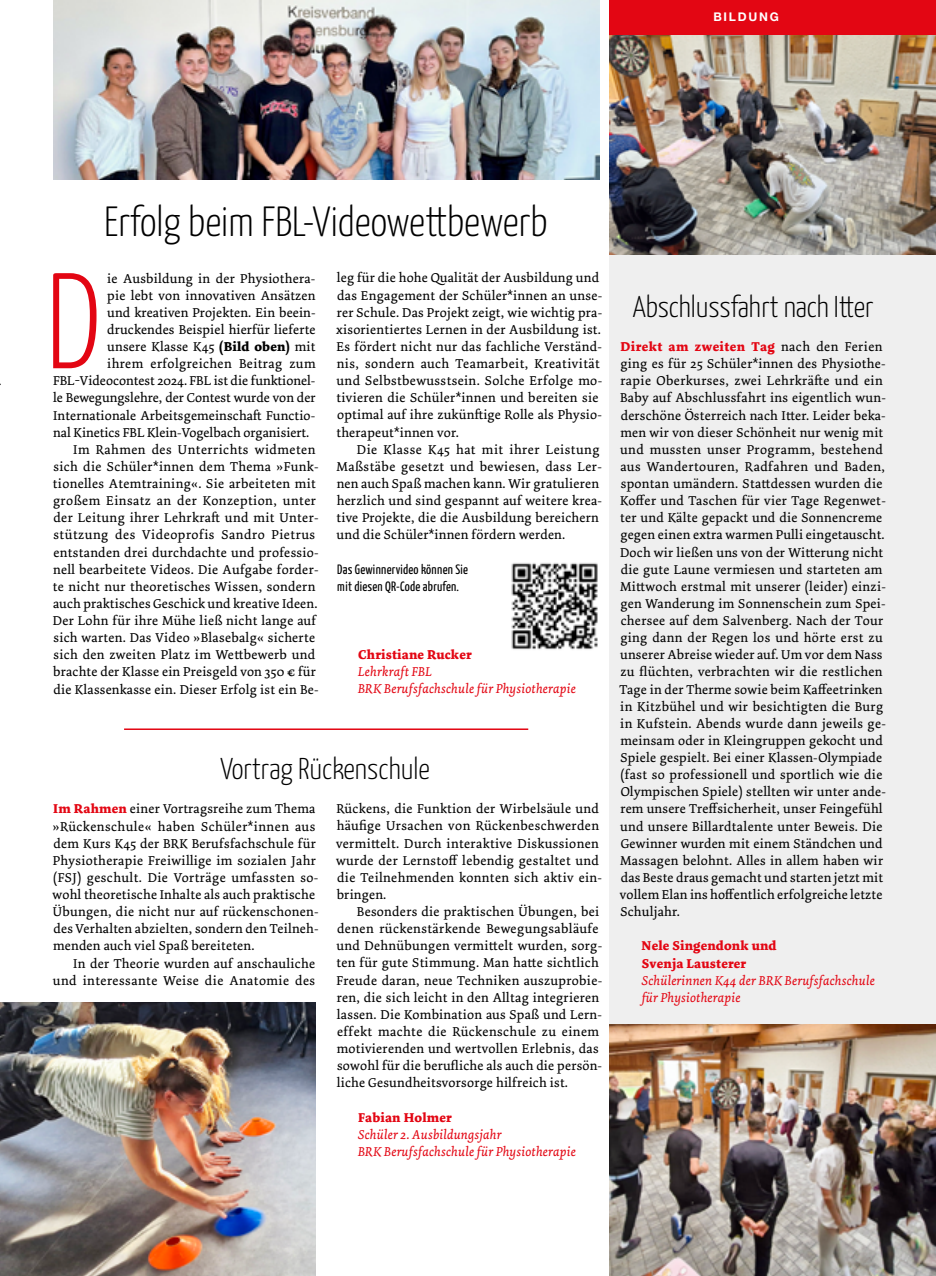
<style>
.page{position:relative;width:936px;height:1276px;background:#fff}
.page>*{position:absolute;margin:0;border:0;box-sizing:border-box;transform-origin:0 0}
.t1{font:300 135.75px "Yanone Kaffeesatz";color:#e30613}
.t2{font:300 42px "Yanone Kaffeesatz";color:#000}
.t3{font:300 30px "Yanone Kaffeesatz";letter-spacing:-.005em;color:#000}
.t4{font:13.5px/17.1px "Dolly Pro";letter-spacing:.02em;color:#000}
.t5{font:italic 13.5px/17.1px "Dolly Pro";letter-spacing:.015em;color:#e30613}
.t6{font:13.5px "Dolly Pro";color:#000}
.t7{font:700 13.5px/17.1px "Dolly Pro";letter-spacing:.015em;color:#e30613}
.t8{font:13.5px/17.1px "Yanone Kaffeesatz";letter-spacing:.015em;color:#000}
.t9{font:13.5px "Dolly Pro";letter-spacing:.04em;color:#000}
.t10{font:700 12px "Helvetica Neue LT Std";letter-spacing:.15em;color:#fff}
.s1{font-weight:700}
.s2{font-weight:700;color:#e30613}
</style>
<div class="page">
<div style="left:609px;top:86px;width:326px;height:1190px;background:#efefef"></div>
<img style="left:609px;top:35px;width:326px;height:220px">
<img style="left:609px;top:1024px;width:326px;height:252px">
<img style="left:511px;top:563px;width:87px;height:87px">
<img style="left:0;top:1002px;width:315px;height:274px">
<img style="left:53px;top:0;width:546px;height:180px">
<hr style="left:124px;top:728px;width:404px;height:2px;background:#e30613">
<div style="left:609px;top:0;width:326px;height:34px;background:#e30613"></div>
<p class="t10" style="left:713px;top:10px;width:67px">BILDUNG</p>
<h2 class="t2" style="left:104px;top:191px;width:445px">Erfolg beim FBL-Videowettbewerb</h2>
<h1 class="t1" style="left:45px;top:224px;width:58px">D</h1>
<p class="t4" style="left:107px;top:270px;width:210px">ie Ausbildung in der Physiothera-</p>
<p class="t4" style="left:107px;top:287px;width:210px">pie lebt von innovativen Ansätzen</p>
<p class="t4" style="left:107px;top:304px;width:210px">und kreativen Projekten. Ein beein-</p>
<p class="t4" style="left:107px;top:321px;width:210px">druckendes Beispiel hierfür lieferte</p>
<p class="t4" style="left:107px;top:338px;width:210px">unsere Klasse K45 <span class="s1">(Bild oben)</span> mit</p>
<p class="t4" style="left:107px;top:355px;width:210px">ihrem erfolgreichen Beitrag zum</p>
<p class="t6" style="left:53px;top:372px;width:264px">FBL-Videocontest 2024. FBL ist die funktionel-</p>
<p class="t6" style="left:53px;top:389px;width:264px">le Bewegungslehre, der Contest wurde von der</p>
<p class="t4" style="left:53px;top:407px;width:264px">Internationale Arbeitsgemeinschaft Functio-</p>
<p class="t6" style="left:53px;top:424px;width:258px">nal Kinetics FBL Klein-Vogelbach organisiert.</p>
<p class="t4" style="left:73px;top:441px;width:243px">Im Rahmen des Unterrichts widmeten</p>
<p class="t4" style="left:53px;top:458px;width:267px">sich die Schüler*innen dem Thema »Funk-</p>
<p class="t4" style="left:53px;top:475px;width:264px">tionelles Atemtraining«. Sie arbeiteten mit</p>
<p class="t4" style="left:53px;top:492px;width:264px">großem Einsatz an der Konzeption, unter</p>
<p class="t4" style="left:53px;top:509px;width:267px">der Leitung ihrer Lehrkraft und mit Unter-</p>
<p class="t9" style="left:53px;top:526px;width:263px">stützung des Videoprofis Sandro Pietrus</p>
<p class="t4" style="left:53px;top:543px;width:267px">entstanden drei durchdachte und professio-</p>
<p class="t4" style="left:53px;top:561px;width:267px">nell bearbeitete Videos. Die Aufgabe forder-</p>
<p class="t4" style="left:53px;top:578px;width:264px">te nicht nur theoretisches Wissen, sondern</p>
<p class="t4" style="left:53px;top:595px;width:266px">auch praktisches Geschick und kreative Ideen.</p>
<p class="t4" style="left:53px;top:612px;width:265px">Der Lohn für ihre Mühe ließ nicht lange auf</p>
<p class="t4" style="left:53px;top:629px;width:263px">sich warten. Das Video »Blasebalg« sicherte</p>
<p class="t4" style="left:53px;top:646px;width:263px">sich den zweiten Platz im Wettbewerb und</p>
<p class="t4" style="left:53px;top:663px;width:264px">brachte der Klasse ein Preisgeld von 350 € für</p>
<p class="t4" style="left:53px;top:680px;width:266px">die Klassenkasse ein. Dieser Erfolg ist ein Be-</p>
<p class="t4" style="left:336px;top:269px;width:267px">leg für die hohe Qualität der Ausbildung und das Engagement der Schüler*innen an unse&shy;rer Schule. Das Projekt zeigt, wie wichtig pra&shy;xisorientiertes Lernen in der Ausbildung ist.<br>Es fördert nicht nur das fachliche Verständ&shy;nis, sondern auch Teamarbeit, Kreativität und Selbstbewusstsein. Solche Erfolge mo&shy;tivieren die Schüler*innen und bereiten sie optimal auf ihre zukünftige Rolle als Physio&shy;therapeut*innen vor.</p>
<p class="t4" style="left:336px;top:441px;width:267px;text-indent:20px">Die Klasse K45 hat mit ihrer Leistung Maßstäbe gesetzt und bewiesen, dass Ler&shy;nen auch Spaß machen kann. Wir gratulieren herzlich und sind gespannt auf weitere krea&shy;tive Projekte, die die Ausbildung bereichern und die Schüler*innen fördern werden.</p>
<p class="t8" style="left:337px;top:559px;width:132px">Das Gewinnervideo können Sie mit diesen QR-Code abrufen.</p>
<p class="t7" style="left:358px;top:646px;width:115px">Christiane Rucker</p>
<p class="t5" style="left:358px;top:663px;width:219px">Lehrkraft FBL<br>BRK Berufsfachschule für Physiotherapie</p>
<h3 class="t3" style="left:220px;top:747px;width:211px">Vortrag Rückenschule</h3>
<p class="t4" style="left:52px;top:800px;width:267px"><span class="s2">Im Rahmen</span> einer Vortragsreihe zum Thema »Rückenschule« haben Schüler*innen aus dem Kurs K45 der BRK Berufsfachschule für Physiotherapie Freiwillige im sozialen Jahr (FSJ) geschult. Die Vorträge umfassten so&shy;wohl theoretische Inhalte als auch praktische Übungen, die nicht nur auf rückenschonen&shy;des Verhalten abzielten, sondern den Teilneh&shy;menden auch viel Spaß bereiteten.</p>
<p class="t4" style="left:53px;top:954px;width:264px;text-align:right">In der Theorie wurden auf anschauliche und interessante Weise die Anatomie des</p>
<p class="t4" style="left:336px;top:800px;width:267px">Rückens, die Funktion der Wirbelsäule und häufige Ursachen von Rückenbeschwerden vermittelt. Durch interaktive Diskussionen wurde der Lernstoff lebendig gestaltet und die Teilnehmenden konnten sich aktiv ein&shy;bringen.</p>
<p class="t4" style="left:336px;top:903px;width:267px;text-indent:20px">Besonders die praktischen Übungen, bei denen rückenstärkende Bewegungsabläufe und Dehnübungen vermittelt wurden, sorg&shy;ten für gute Stimmung. Man hatte sichtlich Freude daran, neue Techniken auszuprobie&shy;ren, die sich leicht in den Alltag integrieren lassen. Die Kombination aus Spaß und Lern&shy;effekt machte die Rückenschule zu einem motivierenden und wertvollen Erlebnis, das sowohl für die berufliche als auch die persön&shy;liche Gesundheitsvorsorge hilfreich ist.</p>
<p class="t7" style="left:358px;top:1108px;width:95px">Fabian Holmer</p>
<p class="t5" style="left:358px;top:1125px;width:219px">Schüler 2. Ausbildungsjahr<br>BRK Berufsfachschule für Physiotherapie</p>
<h3 class="t3" style="left:632px;top:285px;width:242px">Abschlussfahrt nach Itter</h3>
<p class="t4" style="left:619px;top:338px;width:268px"><span class="s2">Direkt am zweiten Tag</span> nach den Ferien ging es für 25 Schüler*innen des Physiothe&shy;rapie Oberkurses, zwei Lehrkräfte und ein Baby auf Abschlussfahrt ins eigentlich wun&shy;derschöne Österreich nach Itter. Leider beka&shy;men wir von dieser Schönheit nur wenig mit und mussten unser Programm, bestehend aus Wandertouren, Radfahren und Baden, spontan umändern. Stattdessen wurden die Koffer und Taschen für vier Tage Regenwet&shy;ter und Kälte gepackt und die Sonnencreme gegen einen extra warmen Pulli eingetauscht.<br>Doch wir ließen uns von der Witterung nicht die gute Laune vermiesen und starteten am Mittwoch erstmal mit unserer (leider) einzi&shy;gen Wanderung im Sonnenschein zum Spei&shy;chersee auf dem Salvenberg. Nach der Tour ging dann der Regen los und hörte erst zu unserer Abreise wieder auf. Um vor dem Nass zu flüchten, verbrachten wir die restlichen Tage in der Therme sowie beim Kaffeetrinken in Kitzbühel und wir besichtigten die Burg in Kufstein. Abends wurde dann jeweils ge&shy;meinsam oder in Kleingruppen gekocht und Spiele gespielt. Bei einer Klassen-Olympiade (fast so professionell und sportlich wie die Olympischen Spiele) stellten wir unter ande&shy;rem unsere Treffsicherheit, unser Feingefühl und unsere Billardtalente unter Beweis. Die Gewinner wurden mit einem Ständchen und Massagen belohnt. Alles in allem haben wir das Beste draus gemacht und starten jetzt mit vollem Elan ins hoffentlich erfolgreiche letzte Schuljahr.</p>
<p class="t7" style="left:641px;top:937px;width:136px">Nele Singendonk und<br>Svenja Lausterer</p>
<p class="t5" style="left:641px;top:971px;width:235px">Schülerinnen K44 der BRK Berufsfachschule für Physiotherapie</p>
</div>
